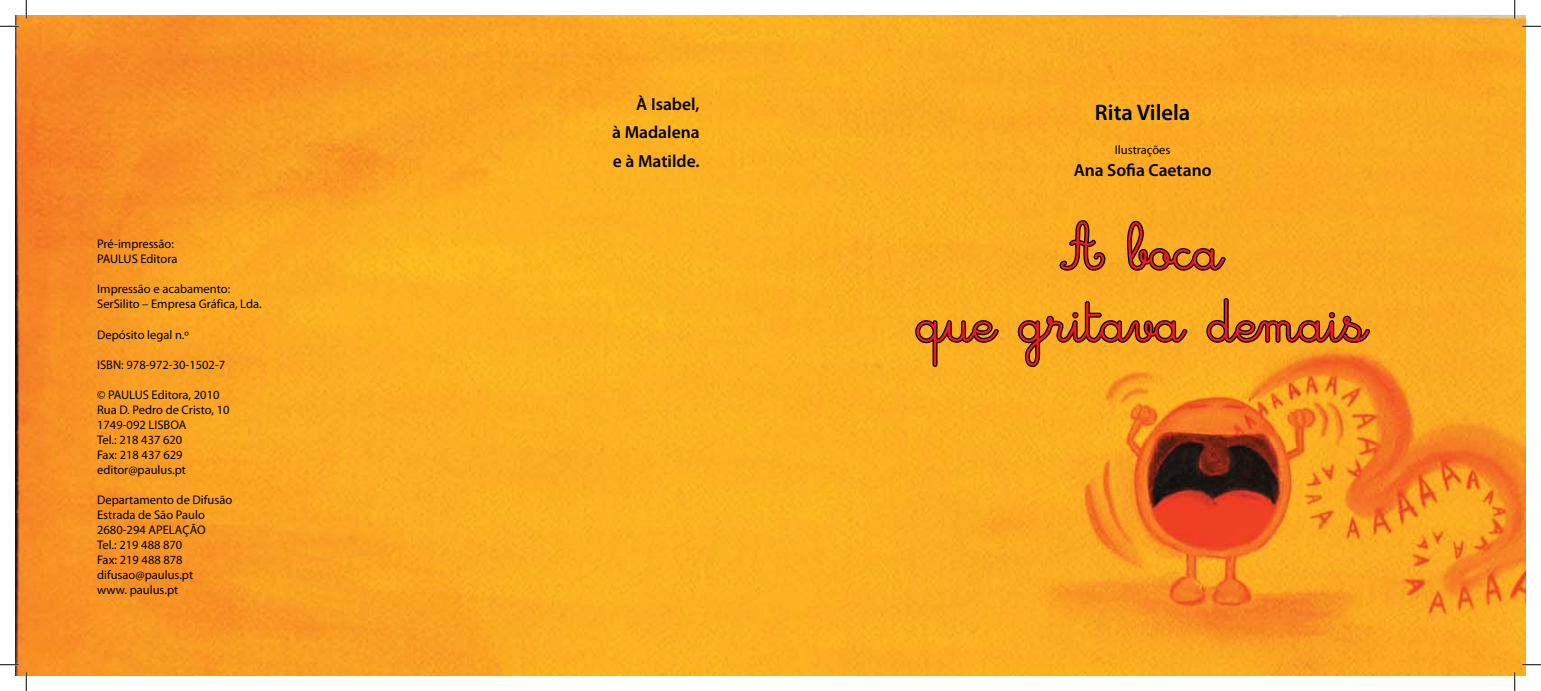
<style>
.page{position:relative;width:1541px;height:691px;background:#fff}
.page>*{position:absolute;margin:0;border:0;box-sizing:border-box;transform-origin:0 0}
.t1{font:700 60px/72px "Gino School Script";color:#ed1c24;text-align:center}
.t2{font:600 22.5px "Myriad Pro";color:#000}
.t3{font:600 17.5px/28.1px "Myriad Pro";color:#000;text-align:justify}
.t4{font:12.5px/15px "Myriad Pro";color:#000}
</style>
<div class="page">
<img style="left:16px;top:16px;width:1509px;height:659px">
<svg style="left:1057px;top:218px;width:50px;height:54px;background:#b17918"></svg>
<svg style="left:1125px;top:219px;width:103px;height:53px;background:#b57c19"></svg>
<svg style="left:913px;top:318px;width:88px;height:51px;background:#bb8319"></svg>
<svg style="left:1016px;top:299px;width:173px;height:70px;background:#c78a1a"></svg>
<svg style="left:1204px;top:296px;width:168px;height:49px;background:#b87e19"></svg>
<svg style="left:0;top:25px;width:19px;height:2px"></svg>
<svg style="left:1522px;top:25px;width:19px;height:2px"></svg>
<svg style="left:0;top:663px;width:19px;height:2px"></svg>
<svg style="left:1522px;top:663px;width:19px;height:2px"></svg>
<svg style="left:25px;top:0;width:2px;height:19px"></svg>
<svg style="left:25px;top:672px;width:2px;height:18px"></svg>
<svg style="left:1514px;top:0;width:1px;height:19px"></svg>
<svg style="left:1514px;top:672px;width:1px;height:18px"></svg>
<p class="t4" style="left:97px;top:236px;width:82px">Pré‑impressão:<br>PAULUS Editora</p>
<p class="t4" style="left:97px;top:281px;width:166px">Impressão e acabamento:<br>SerSilito – Empresa Gráfica, Lda.</p>
<p class="t4" style="left:97px;top:326px;width:93px">Depósito legal n.º</p>
<p class="t4" style="left:97px;top:356px;width:130px">ISBN: 978‑972‑30‑1502-7</p>
<p class="t4" style="left:97px;top:386px;width:134px">© PAULUS Editora, 2010<br>Rua D. Pedro de Cristo, 10<br>1749‑092 LISBOA<br>Tel.: 218 437 620<br>Fax: 218 437 629 editor@paulus.pt</p>
<p class="t4" style="left:97px;top:491px;width:137px">Departamento de Difusão<br>Estrada de São Paulo<br>2680‑294 APELAÇÃO<br>Tel.: 219 488 870<br>Fax: 219 488 878 difusao@paulus.pt<br>www. paulus.pt</p>
<h3 class="t3" style="left:612px;top:90px;width:89px;text-indent:24px">À Isabel, à Madalena e à Matilde.</h3>
<h2 class="t2" style="left:1095px;top:98px;width:97px">Rita Vilela</h2>
<p class="t4" style="left:1115px;top:141px;width:57px">Ilustrações</p>
<h3 class="t3" style="left:1073px;top:155px;width:139px">Ana Sofia Caetano</h3>
<h1 class="t1" style="left:917px;top:218px;width:451px">A boca<br>que gritava demais</h1>
</div>
